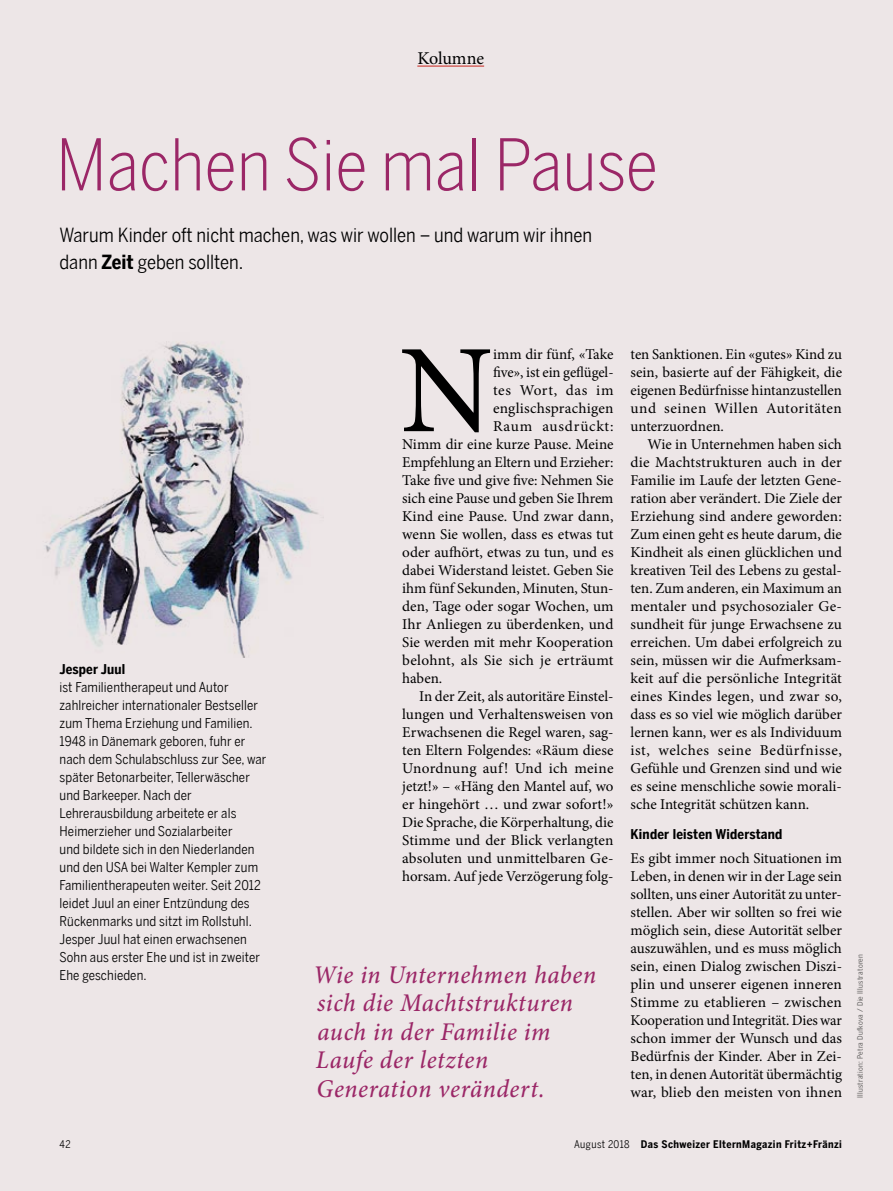
<style>
.page{position:relative;width:893px;height:1191px;background:#ede6e7}
.page>*{position:absolute;margin:0;border:0;box-sizing:border-box;transform-origin:0 0}
.t1{font:125.7px "Minion Pro";color:#000}
.t2{font:300 70.5px "Benton Sans Cond";color:#9b2767}
.t3{font:italic 500 25.5px/28.5px "Minion Pro";letter-spacing:.025em;color:#9b2767;scale:.96 1}
.t4{font:19.5px/27px "Benton Sans Cond";color:#000}
.t5{font:18px "Minion Pro";letter-spacing:-.005em;color:#000}
.t6{font:15px/18px "Minion Pro";color:#000;text-align:justify}
.t7{font:15px "Minion Pro";letter-spacing:.02em;color:#000}
.t8{font:15px "Minion Pro";letter-spacing:.05em;color:#000}
.t9{font:15px "Minion Pro";letter-spacing:.04em;color:#000}
.t10{font:13.5px/18px "Benton Sans Cond";letter-spacing:.01em;color:#000}
.t11{font:700 13.5px "Benton Sans Cond";letter-spacing:.015em;color:#000}
.t12{font:700 10.5px "Benton Sans Cond";letter-spacing:.04em;color:#000}
.t13{font:10.5px "Benton Sans Cond";color:#000}
.t14{font:7.5px "Benton Sans Cond";letter-spacing:.04em;color:#626160}
.s1{font-weight:700}
.s2{font-weight:400}
</style>
<div class="page">
<hr style="left:417px;top:66px;width:67px;height:1px;background:#c7251e">
<img style="left:44px;top:342px;width:274px;height:315px">
<p class="t5" style="left:417px;top:46px;width:68px">Kolumne</p>
<h2 class="t2" style="left:56px;top:124px;width:603px">Machen Sie mal Pause</h2>
<h3 class="t4" style="left:60px;top:221px;width:534px">Warum Kinder oft nicht machen, was wir wollen – und warum wir ihnen dann <span class="s1">Zeit</span> geben sollten.</h3>
<p class="t11" style="left:60px;top:661px;width:67px">Jesper Juul</p>
<p class="t10" style="left:60px;top:678px;width:208px">ist Familientherapeut und Autor zahlreicher internationaler Bestseller zum Thema Erziehung und Familien.<br>1948 in Dänemark geboren, fuhr er nach dem Schulabschluss zur See, war später Betonarbeiter, Tellerwäscher und Barkeeper. Nach der Lehrerausbildung arbeitete er als Heimerzieher und Sozialarbeiter<br>und bildete sich in den Niederlanden und den USA bei Walter Kempler zum Familientherapeuten weiter. Seit 2012 leidet Juul an einer Entzündung des Rückenmarks und sitzt im Rollstuhl.<br>Jesper Juul hat einen erwachsenen Sohn aus erster Ehe und ist in zweiter Ehe geschieden.</p>
<h1 class="t1" style="left:400px;top:307px;width:95px">N</h1>
<p class="t6" style="left:493px;top:345px;width:122px">imm dir fünf, «Take</p>
<p class="t6" style="left:493px;top:363px;width:122px">five», ist ein geflügel-</p>
<p class="t9" style="left:493px;top:380px;width:122px">tes Wort, das im</p>
<p class="t6" style="left:493px;top:399px;width:122px">englischsprachigen</p>
<p class="t8" style="left:493px;top:416px;width:122px">Raum ausdrückt:</p>
<p class="t6" style="left:402px;top:435px;width:213px">Nimm dir eine kurze Pause. Meine</p>
<p class="t6" style="left:402px;top:453px;width:213px">Empfehlung an Eltern und Erzieher:</p>
<p class="t6" style="left:402px;top:471px;width:213px">Take five und give five: Nehmen Sie</p>
<p class="t6" style="left:402px;top:489px;width:213px">sich eine Pause und geben Sie Ihrem</p>
<p class="t6" style="left:402px;top:507px;width:213px">Kind eine Pause. Und zwar dann,</p>
<p class="t6" style="left:402px;top:525px;width:213px">wenn Sie wollen, dass es etwas tut</p>
<p class="t6" style="left:402px;top:543px;width:213px">oder aufhört, etwas zu tun, und es</p>
<p class="t6" style="left:402px;top:561px;width:213px">dabei Widerstand leistet. Geben Sie</p>
<p class="t6" style="left:402px;top:579px;width:213px">ihm fünf Sekunden, Minuten, Stun-</p>
<p class="t6" style="left:402px;top:597px;width:213px">den, Tage oder sogar Wochen, um</p>
<p class="t6" style="left:402px;top:615px;width:213px">Ihr Anliegen zu überdenken, und</p>
<p class="t6" style="left:402px;top:633px;width:213px">Sie werden mit mehr Kooperation</p>
<p class="t7" style="left:402px;top:650px;width:213px">belohnt, als Sie sich je erträumt</p>
<p class="t6" style="left:402px;top:669px;width:42px">haben.</p>
<p class="t6" style="left:419px;top:687px;width:196px">In der Zeit, als autoritäre Einstel-</p>
<p class="t6" style="left:402px;top:705px;width:213px">lungen und Verhaltensweisen von</p>
<p class="t6" style="left:402px;top:723px;width:213px">Erwachsenen die Regel waren, sag-</p>
<p class="t6" style="left:402px;top:741px;width:213px">ten Eltern Folgendes: «Räum diese</p>
<p class="t7" style="left:402px;top:758px;width:213px">Unordnung auf! Und ich meine</p>
<p class="t6" style="left:402px;top:777px;width:213px">jetzt!» – «Häng den Mantel auf, wo</p>
<p class="t6" style="left:402px;top:795px;width:213px">er hingehört … und zwar sofort!»</p>
<p class="t6" style="left:402px;top:813px;width:213px">Die Sprache, die Körperhaltung, die</p>
<p class="t6" style="left:402px;top:831px;width:213px">Stimme und der Blick verlangten</p>
<p class="t6" style="left:402px;top:849px;width:213px">absoluten und unmittelbaren Ge-</p>
<p class="t6" style="left:402px;top:867px;width:213px">horsam. Auf jede Verzögerung folg-</p>
<h3 class="t3" style="left:313px;top:960px;width:296px">Wie in Unternehmen haben sich die Machtstrukturen auch in der Familie im<br>Laufe der letzten<br>Generation verändert.</h3>
<p class="t6" style="left:631px;top:345px;width:213px">ten Sanktionen. Ein «gutes» Kind zu sein, basierte auf der Fähigkeit, die eigenen Bedürfnisse hintanzustellen und seinen Willen Autoritäten unterzuordnen.</p>
<p class="t6" style="left:631px;top:435px;width:213px;text-indent:17px">Wie in Unternehmen haben sich die Machtstrukturen auch in der Familie im Laufe der letzten Gene&shy;ration aber verändert. Die Ziele der Erziehung sind andere geworden:<br>Zum einen geht es heute darum, die Kindheit als einen glücklichen und kreativen Teil des Lebens zu gestal&shy;ten. Zum anderen, ein Maximum an mentaler und psychosozialer Ge&shy;sundheit für junge Erwachsene zu erreichen. Um dabei erfolgreich zu sein, müssen wir die Aufmerksam&shy;keit auf die persönliche Integrität eines Kindes legen, und zwar so, dass es so viel wie möglich darüber lernen kann, wer es als Individuum ist, welches seine Bedürfnisse, Gefühle und Grenzen sind und wie es seine menschliche sowie morali&shy;sche Integrität schützen kann.</p>
<p class="t11" style="left:631px;top:826px;width:153px">Kinder leisten Widerstand</p>
<p class="t6" style="left:631px;top:849px;width:213px">Es gibt immer noch Situationen im Leben, in denen wir in der Lage sein sollten, uns einer Autorität zu unter&shy;stellen. Aber wir sollten so frei wie möglich sein, diese Autorität selber auszuwählen, und es muss möglich sein, einen Dialog zwischen Diszi&shy;plin und unserer eigenen inneren Stimme zu etablieren – zwischen Kooperation und Integrität. Dies war schon immer der Wunsch und das Bedürfnis der Kinder. Aber in Zei&shy;ten, in denen Autorität übermächtig war, blieb den meisten von ihnen</p>
<p class="t14" style="left:856px;top:1098px;width:146px;rotate:-90deg">Illustration: Petra Dufkova / Die Illustratoren</p>
<p class="t13" style="left:60px;top:1138px;width:13px">42</p>
<p class="t12" style="left:574px;top:1138px;width:269px"><span class="s2">August 2018</span> Das Schweizer ElternMagazin Fritz+Fränzi</p>
</div>
